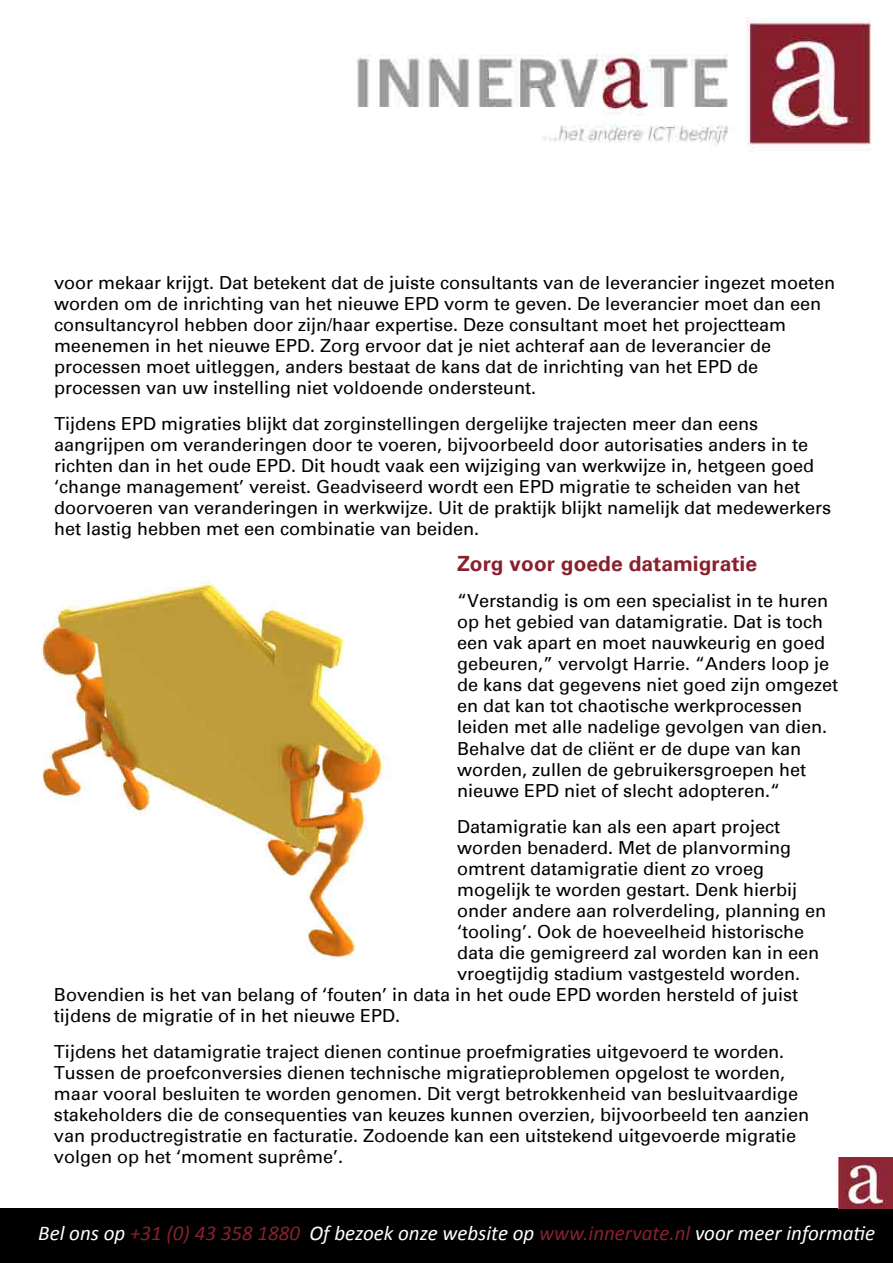
<style>
.page{position:relative;width:893px;height:1263px;background:#fff}
.page>*{position:absolute;margin:0;border:0;box-sizing:border-box;transform-origin:0 0}
.t1{font:italic 21px "Calibri";color:#fff}
.t2{font:700 21px "Univers";color:#87212e}
.t3{font:18px/21px "Univers";color:#000}
.s1{color:#87212e}
</style>
<div class="page">
<div style="left:0;top:1209px;width:893px;height:54px;background:#000"></div>
<img style="left:839px;top:1157px;width:54px;height:52px">
<img style="left:356px;top:18px;width:515px;height:134px">
<img style="left:42px;top:575px;width:349px;height:385px">
<p class="t3" style="left:54px;top:273px;width:783px">voor mekaar krijgt. Dat betekent dat de juiste consultants van de leverancier ingezet moeten worden om de inrichting van het nieuwe EPD vorm te geven. De leverancier moet dan een consultancyrol hebben door zijn/haar expertise. Deze consultant moet het projectteam meenemen in het nieuwe EPD. Zorg ervoor dat je niet achteraf aan de leverancier de processen moet uitleggen, anders bestaat de kans dat de inrichting van het EPD de processen van uw instelling niet voldoende ondersteunt.</p>
<p class="t3" style="left:54px;top:414px;width:779px">Tijdens EPD migraties blijkt dat zorginstellingen dergelijke trajecten meer dan eens aangrijpen om veranderingen door te voeren, bijvoorbeeld door autorisaties anders in te richten dan in het oude EPD. Dit houdt vaak een wijziging van werkwijze in, hetgeen goed ‘change management’ vereist. Geadviseerd wordt een EPD migratie te scheiden van het doorvoeren van veranderingen in werkwijze. Uit de praktijk blijkt namelijk dat medewerkers het lastig hebben met een combinatie van beiden.</p>
<p class="t2" style="left:457px;top:551px;width:301px">Zorg voor goede datamigratie</p>
<p class="t3" style="left:457px;top:591px;width:383px">“Verstandig is om een specialist in te huren op het gebied van datamigratie. Dat is toch een vak apart en moet nauwkeurig en goed gebeuren,” vervolgt Harrie. “Anders loop je de kans dat gegevens niet goed zijn omgezet en dat kan tot chaotische werkprocessen leiden met alle nadelige gevolgen van dien.<br>Behalve dat de cliënt er de dupe van kan worden, zullen de gebruikersgroepen het nieuwe EPD niet of slecht adopteren.“</p>
<p class="t3" style="left:457px;top:816px;width:325px">Datamigratie kan als een apart project</p>
<p class="t3" style="left:457px;top:837px;width:336px">worden benaderd. Met de planvorming</p>
<p class="t3" style="left:457px;top:858px;width:309px">omtrent datamigratie dient zo vroeg</p>
<p class="t3" style="left:457px;top:879px;width:342px">mogelijk te worden gestart. Denk hierbij</p>
<p class="t3" style="left:457px;top:900px;width:371px">onder andere aan rolverdeling, planning en</p>
<p class="t3" style="left:457px;top:921px;width:349px">‘tooling’. Ook de hoeveelheid historische</p>
<p class="t3" style="left:457px;top:942px;width:364px">data die gemigreerd zal worden kan in een</p>
<p class="t3" style="left:457px;top:963px;width:345px">vroegtijdig stadium vastgesteld worden.</p>
<p class="t3" style="left:54px;top:984px;width:746px">Bovendien is het van belang of ‘fouten’ in data in het oude EPD worden hersteld of juist</p>
<p class="t3" style="left:54px;top:1005px;width:348px">tijdens de migratie of in het nieuwe EPD.</p>
<p class="t3" style="left:54px;top:1041px;width:757px">Tijdens het datamigratie traject dienen continue proefmigraties uitgevoerd te worden.<br>Tussen de proefconversies dienen technische migratieproblemen opgelost te worden, maar vooral besluiten te worden genomen. Dit vergt betrokkenheid van besluitvaardige stakeholders die de consequenties van keuzes kunnen overzien, bijvoorbeeld ten aanzien van productregistratie en facturatie. Zodoende kan een uitstekend uitgevoerde migratie volgen op het ‘moment suprême’.</p>
<p class="t1" style="left:38px;top:1218px;width:838px">Bel ons op <span class="s1">+31 (0) 43 358 1880</span> Of bezoek onze website op <span class="s1">www.innervate.nl</span> voor meer informatie</p>
</div>
